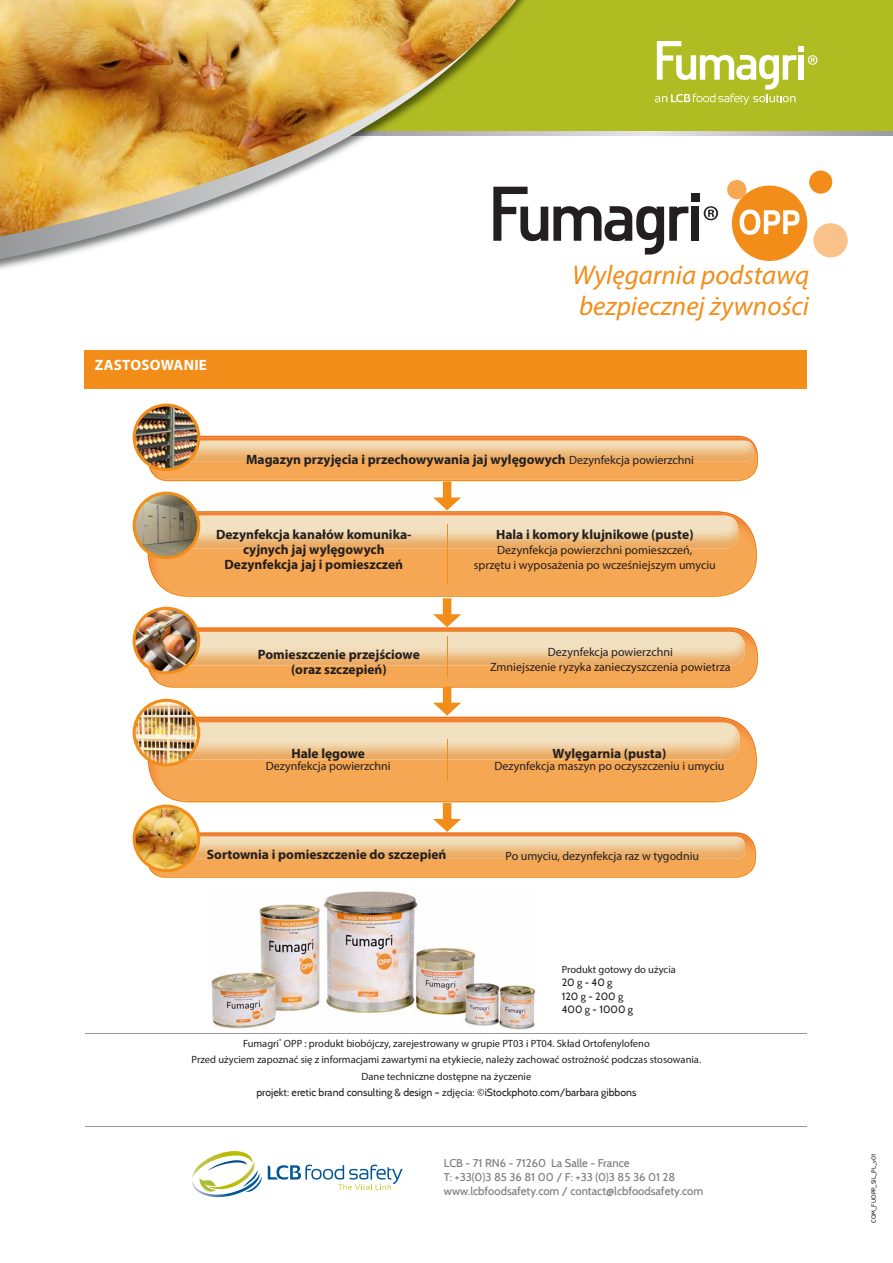
<style>
.page{position:relative;width:893px;height:1263px;background:#fff}
.page>*{position:absolute;margin:0;border:0;box-sizing:border-box;transform-origin:0 0}
.t1{font:italic 27px/30.8px "Myriad Pro";color:#f28d1a}
.t2{font:700 15px "Myriad Pro";letter-spacing:.02em;color:#fff}
.t3{font:700 13.5px/15px "Myriad Pro";color:#231f20;text-align:center}
.t4{font:12px/15px "Myriad Pro";color:#231f20;text-align:center}
.t5{font:500 11.25px/14.2px "Cabin";color:#807f83}
.t6{font:10.5px/16.5px "Myriad Pro";color:#231f20;text-align:center}
.t7{font:10.5px/13.5px "Cabin";color:#231f20}
.t8{font:6px "Cabin";color:#231f20}
.s1{font-weight:400;font-size:12px}
.s2{font-family:"Myriad Pro"}
</style>
<div class="page">
<div style="left:0;top:0;width:893px;height:134px;background:#b0bd22"></div>
<svg style="left:534px;top:132px;width:359px;height:4px"></svg>
<hr style="left:85px;top:1033px;width:721px;height:1px;background:#949698">
<hr style="left:85px;top:1126px;width:721px;height:1px;background:#949698">
<svg style="left:0;top:236px;width:134px;height:23px"></svg>
<svg style="left:704px;top:206px;width:14px;height:14px"></svg>
<div style="left:691px;top:207px;width:8px;height:34px;background:#231f20"></div>
<div style="left:691px;top:193px;width:8px;height:8px;background:#231f20"></div>
<svg style="left:493px;top:187px;width:195px;height:68px"></svg>
<svg style="left:727px;top:171px;width:121px;height:90px"></svg>
<svg style="left:268px;top:1164px;width:135px;height:26px"></svg>
<img style="left:253px;top:1160px;width:2px;height:10px">
<img style="left:195px;top:1151px;width:58px;height:19px">
<svg style="left:192px;top:1170px;width:70px;height:27px"></svg>
<img style="left:151px;top:832px;width:605px;height:46px">
<img style="left:200px;top:837px;width:545px;height:22px">
<img style="left:148px;top:717px;width:609px;height:85px">
<img style="left:200px;top:723px;width:540px;height:36px">
<img style="left:150px;top:627px;width:608px;height:61px">
<img style="left:200px;top:632px;width:545px;height:33px">
<img style="left:148px;top:511px;width:609px;height:86px">
<img style="left:200px;top:516px;width:538px;height:33px">
<img style="left:150px;top:436px;width:608px;height:45px">
<img style="left:200px;top:441px;width:553px;height:21px">
<div style="left:85px;top:350px;width:722px;height:39px;background:#f28d1a"></div>
<svg style="left:433px;top:598px;width:28px;height:29px"></svg>
<svg style="left:433px;top:687px;width:28px;height:29px"></svg>
<svg style="left:433px;top:803px;width:28px;height:29px"></svg>
<svg style="left:433px;top:481px;width:28px;height:29px"></svg>
<hr style="left:447px;top:637px;width:1px;height:41px;background:#f28d1a">
<img style="left:133px;top:403px;width:67px;height:68px">
<img style="left:133px;top:607px;width:67px;height:67px">
<svg style="left:133px;top:492px;width:67px;height:67px;background:#b59e7a"></svg>
<hr style="left:447px;top:740px;width:1px;height:41px;background:#f28d1a">
<hr style="left:447px;top:524px;width:1px;height:60px;background:#f28d1a">
<img style="left:133px;top:699px;width:67px;height:67px">
<img style="left:133px;top:804px;width:67px;height:68px">
<img style="left:211px;top:891px;width:325px;height:138px">
<img style="left:0;top:0;width:516px;height:236px">
<svg style="left:655px;top:41px;width:162px;height:64px"></svg>
<p class="t2" style="left:95px;top:356px;width:114px">ZASTOSOWANIE</p>
<h1 class="t1" style="left:572px;top:259px;width:239px">Wylęgarnia podstawą bezpiecznej żywności</h1>
<p class="t3" style="left:246px;top:452px;width:449px">Magazyn przyjęcia i przechowywania jaj wylęgowych <span class="s1">Dezynfekcja powierzchni</span></p>
<p class="t3" style="left:216px;top:526px;width:197px">Dezynfekcja kanałów komunika&shy;cyjnych jaj wylęgowych<br>Dezynfekcja jaj i pomieszczeń</p>
<p class="t3" style="left:496px;top:526px;width:199px">Hala i komory klujnikowe (puste)</p>
<p class="t4" style="left:474px;top:542px;width:244px">Dezynfekcja powierzchni pomieszczeń,<br>sprzętu i wyposażenia po wcześniejszym umyciu</p>
<p class="t3" style="left:258px;top:647px;width:163px">Pomieszczenie przejściowe (oraz szczepień)</p>
<p class="t3" style="left:291px;top:745px;width:75px">Hale lęgowe</p>
<p class="t4" style="left:266px;top:758px;width:126px">Dezynfekcja powierzchni</p>
<p class="t4" style="left:490px;top:644px;width:242px">Dezynfekcja powierzchni<br>Zmniejszenie ryzyka zanieczyszczenia powietrza</p>
<p class="t3" style="left:553px;top:745px;width:115px">Wylęgarnia (pusta)</p>
<p class="t4" style="left:494px;top:758px;width:232px">Dezynfekcja maszyn po oczyszczeniu i umyciu</p>
<p class="t3" style="left:207px;top:846px;width:241px">Sortownia i pomieszczenie do szczepień</p>
<p class="t4" style="left:506px;top:848px;width:195px">Po umyciu, dezynfekcja raz w tygodniu</p>
<p class="t6" style="left:562px;top:960px;width:116px">Produkt gotowy do użycia</p>
<p class="t7" style="left:562px;top:975px;width:73px">20 g - 40 g<br>120 g - 200 g<br>400 g - 1000 g</p>
<p class="t6" style="left:192px;top:1035px;width:511px">Fumagri<sup>®</sup> OPP : produkt biobójczy, zarejestrowany w grupie PT03 i PT04. Skład Ortofenylofeno<br>Przed użyciem zapoznać się z informacjami zawartymi na etykiecie, należy zachować ostrożność podczas stosowania.<br>Dane techniczne dostępne na życzenie</p>
<p class="t7" style="left:256px;top:1085px;width:381px">projekt: eretic brand consulting &amp; design – <span class="s2">zdjęcia</span>: ©iStockphoto.com/barbara gibbons</p>
<p class="t5" style="left:444px;top:1155px;width:261px">LCB - 71 RN6 - 71260 La Salle - France<br>T: +33(0)3 85 36 81 00 / F: +33 (0)3 85 36 01 28 www.lcbfoodsafety.com / contact@lcbfoodsafety.com</p>
<p class="t8" style="left:870px;top:1223px;width:71px;rotate:-90deg">COM_FUOPP_SIL_PL_v01</p>
</div>
